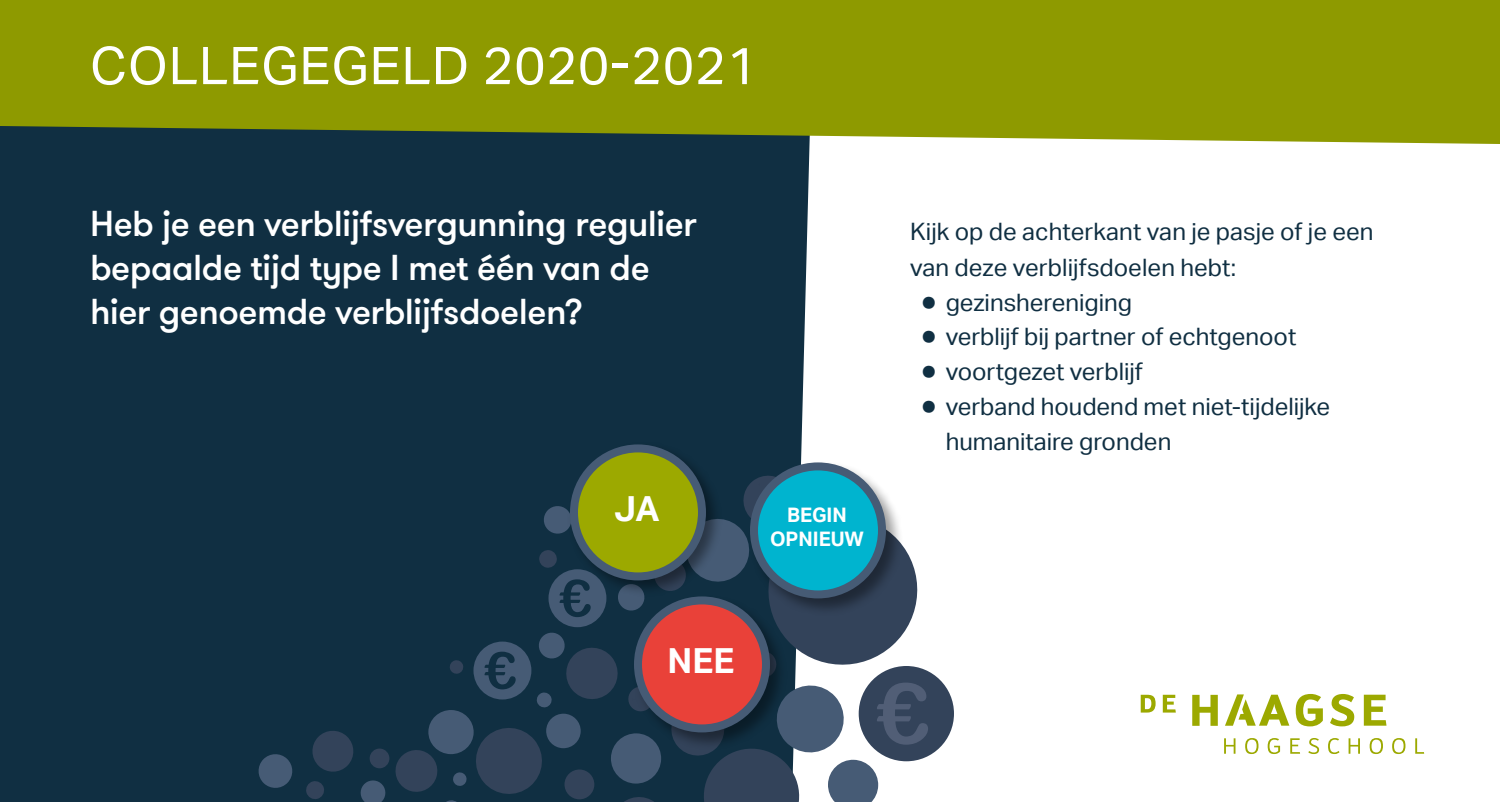
<style>
.page{position:relative;width:1500px;height:802px;background:#fff}
.page>*{position:absolute;margin:0;border:0;box-sizing:border-box;transform-origin:0 0}
.t1{font:52px "Aktiv Grotesk";letter-spacing:.02em;color:#fff}
.t2{font:500 36px/44px "GT Walsheim Pro";letter-spacing:-.015em;color:#fff}
.t3{font:700 34.6px "Aktiv Grotesk";color:#fff}
.t4{font:24px/36px "Aktiv Grotesk";color:#102f42}
.t5{font:700 20px/24px "Aktiv Grotesk";color:#fff;text-align:center}
</style>
<div class="page">
<div style="left:0;top:144px;width:810px;height:658px;background:#102f42"></div>
<div style="left:0;top:0;width:1500px;height:144px;background:#8e9a00"></div>
<svg style="left:257px;top:752px;width:37px;height:38px"></svg>
<svg style="left:370px;top:748px;width:20px;height:20px"></svg>
<svg style="left:305px;top:729px;width:82px;height:73px;background:#1e384d"></svg>
<svg style="left:1141px;top:694px;width:283px;height:60px"></svg>
<svg style="left:393px;top:447px;width:561px;height:355px"></svg>
<div style="left:748px;top:460px;width:156px;height:156px;background:#000;opacity:.4"></div>
<div style="left:754px;top:466px;width:128px;height:128px;background:#00b4cf;border-radius:50%"></div>
<div style="left:750px;top:462px;width:136px;height:136px;border:8px solid #465b75;border-radius:50%"></div>
<div style="left:566px;top:441px;width:157px;height:157px;background:#000;opacity:.4"></div>
<div style="left:574px;top:448px;width:128px;height:128px;background:#9ca900;border-radius:50%"></div>
<div style="left:570px;top:444px;width:136px;height:136px;border:8px solid #465b75;border-radius:50%"></div>
<div style="left:632px;top:594px;width:156px;height:156px;background:#000;opacity:.4"></div>
<div style="left:638px;top:600px;width:128px;height:128px;background:#e94139;border-radius:50%"></div>
<div style="left:634px;top:596px;width:136px;height:136px;border:8px solid #465b75;border-radius:50%"></div>
<h1 class="t1" style="left:90px;top:36px;width:669px">COLLEGEGELD 2020-2021</h1>
<h2 class="t2" style="left:90px;top:203px;width:608px">Heb je een verblijfsvergunning regulier bepaalde tijd type I met één van de hier genoemde verblijfsdoelen?</h2>
<h3 class="t3" style="left:614px;top:489px;width:47px">JA</h3>
<p class="t5" style="left:770px;top:503px;width:95px">BEGIN<br>OPNIEUW</p>
<h3 class="t3" style="left:668px;top:641px;width:68px">NEE</h3>
<p class="t4" style="left:910px;top:214px;width:465px">Kijk op de achterkant van je pasje of je een van deze verblijfsdoelen hebt:</p>
<p class="t4" style="left:922px;top:284px;width:212px">● gezinshereniging</p>
<p class="t4" style="left:922px;top:319px;width:376px">● verblijf bij partner of echtgenoot</p>
<p class="t4" style="left:922px;top:354px;width:222px">● voortgezet verblijf</p>
<p class="t4" style="left:946px;top:389px;width:386px;line-height:34.8px;text-indent:-24px">● verband houdend met niet-tijdelijke humanitaire gronden</p>
</div>
